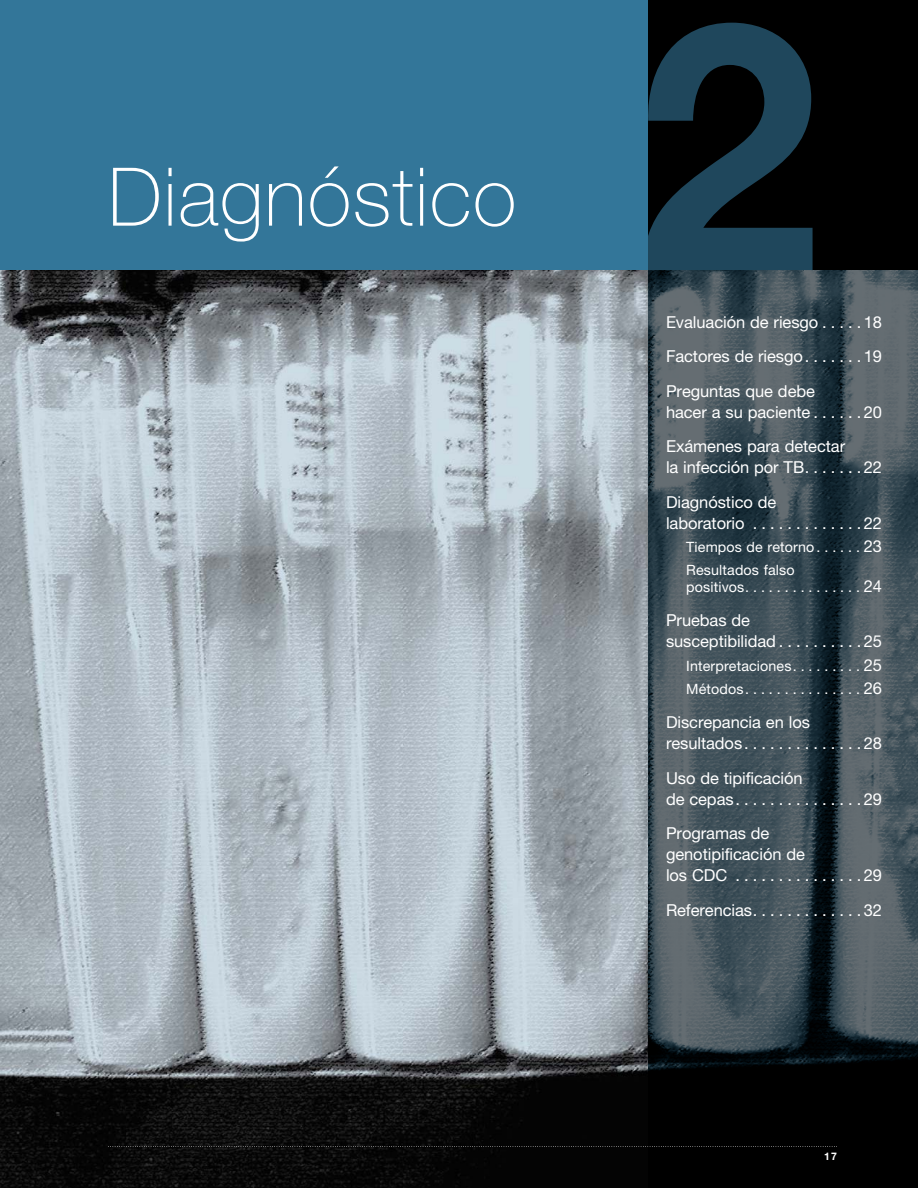
<style>
.page{position:relative;width:918px;height:1188px;background:#fff}
.page>*{position:absolute;margin:0;border:0;box-sizing:border-box;transform-origin:0 0}
.t1{font:100 81px "Helvetica Neue";letter-spacing:.015em;color:#fff}
.t2{font:16.5px/21px "Helvetica Neue";letter-spacing:-.005em;color:#fff}
.t3{font:14.25px/23.2px "Helvetica Neue";letter-spacing:.01em;color:#fff}
.t4{font:700 10.5px "Helvetica Neue";color:#fff}
.s1{font-size:16.5px}
</style>
<div class="page">
<img style="left:0;top:270px;width:648px;height:918px">
<svg style="left:648px;top:270px;width:270px;height:918px;background:#39454c"></svg>
<div style="left:0;top:0;width:918px;height:270px;background:#337699"></div>
<div style="left:648px;top:0;width:270px;height:270px;background:#000"></div>
<svg style="left:643px;top:23px;width:170px;height:248px"></svg>
<svg style="left:108px;top:1146px;width:729px;height:1px"></svg>
<h1 class="t1" style="left:108px;top:168px;width:410px">Diagnóstico</h1>
<p class="t2" style="left:666px;top:306px;width:218px;line-height:34.5px;text-align:justify">Evaluación de riesgo . . . . .18<br>Factores de riesgo . . . . . . .19<br>Preguntas que debe</p>
<p class="t2" style="left:666px;top:396px;width:218px;line-height:34.5px">hacer a su paciente . . . . . .20<br>Exámenes para detectar</p>
<p class="t2" style="left:666px;top:452px;width:218px;line-height:34.5px">la infección por TB . . . . . . .22<br>Diagnóstico de</p>
<p class="t2" style="left:666px;top:514px;width:218px">laboratorio . . . . . . . . . . . . .22</p>
<p class="t3" style="left:686px;top:537px;width:197px">Tiempos de retorno . . . . . . <span class="s1">23<br></span>Resultados falso</p>
<p class="t3" style="left:686px;top:577px;width:197px">positivos . . . . . . . . . . . . . . . <span class="s1">24</span></p>
<p class="t2" style="left:666px;top:612px;width:218px">Pruebas de<br>susceptibilidad . . . . . . . . . .25</p>
<p class="t3" style="left:686px;top:655px;width:197px">Interpretaciones . . . . . . . . . <span class="s1">25<br></span>Métodos . . . . . . . . . . . . . . . <span class="s1">26</span></p>
<p class="t2" style="left:666px;top:714px;width:218px">Discrepancia en los resultados . . . . . . . . . . . . . .28</p>
<p class="t2" style="left:666px;top:769px;width:218px">Uso de tipificación<br>de cepas . . . . . . . . . . . . . . .29</p>
<p class="t2" style="left:666px;top:825px;width:218px">Programas de genotipificación de<br>los CDC . . . . . . . . . . . . . . .29</p>
<p class="t2" style="left:666px;top:901px;width:218px">Referencias . . . . . . . . . . . . .32</p>
<p class="t4" style="left:824px;top:1153px;width:14px">17</p>
</div>
